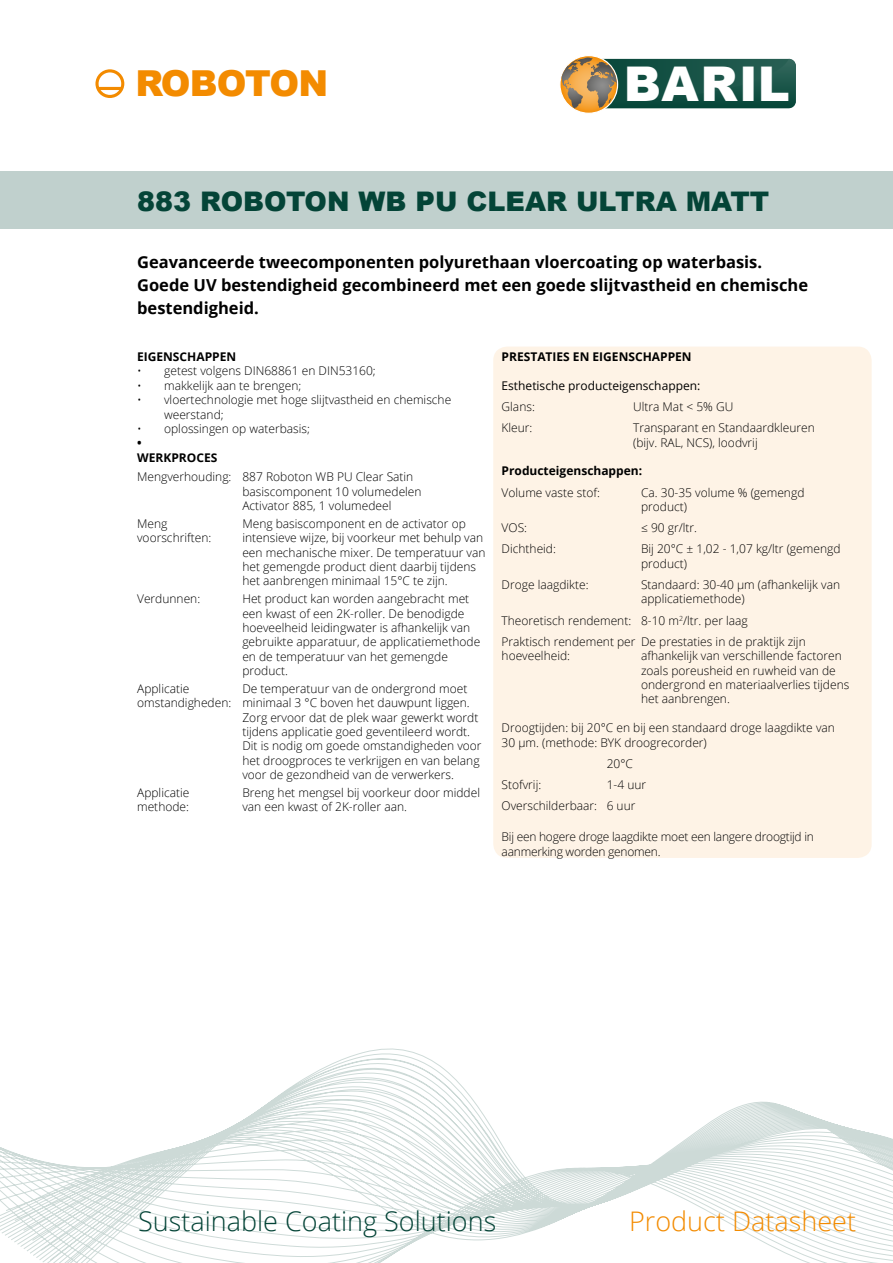
<style>
.page{position:relative;width:893px;height:1263px;background:#fff}
.page>*{position:absolute;margin:0;border:0;box-sizing:border-box;transform-origin:0 0}
.t1{font:900 47.85px "Arial";letter-spacing:.015em;color:#fff}
.t2{font:900 35.85px "Arial";letter-spacing:-.03em;color:#f38b00}
.t3{font:900 27px "Arial";color:#044437}
.t4{font:300 27px "Open Sans";color:#044437}
.t5{font:300 27px "Open Sans";color:#f38b00}
.t6{font:700 16.5px/23.1px "Open Sans";color:#000}
.t7{font:300 12px/14.4px "Open Sans";color:#000}
.t8{font:300 12px/14.4px "Open Sans";letter-spacing:-.02em;color:#000}
.t9{font:700 12px/14.4px "Open Sans";color:#000}
.t10{font:12px "Open Sans";color:#000}
</style>
<div class="page">
<div style="left:0;top:171px;width:893px;height:58px;background:#c0d0cd"></div>
<svg style="left:0;top:1048px;width:893px;height:215px"></svg>
<svg style="left:560px;top:56px;width:58px;height:57px"></svg>
<div style="left:559px;top:55px;width:59px;height:59px;border:1px solid #fff;border-radius:50%"></div>
<svg style="left:561px;top:57px;width:235px;height:51px;background:#416651"></svg>
<svg style="left:95px;top:69px;width:29px;height:29px"></svg>
<div style="left:493px;top:347px;width:379px;height:511px;background:#fef3e6;border-radius:14px"></div>
<h2 class="t2" style="left:135px;top:57px;width:194px">ROBOTON</h2>
<h1 class="t1" style="left:624px;top:49px;width:167px">BARIL</h1>
<h3 class="t3" style="left:137px;top:182px;width:634px">883 ROBOTON WB PU CLEAR ULTRA MATT</h3>
<h3 class="t6" style="left:137px;top:250px;width:673px">Geavanceerde tweecomponenten polyurethaan vloercoating op waterbasis.<br>Goede UV bestendigheid gecombineerd met een goede slijtvastheid en chemische bestendigheid.</h3>
<p class="t9" style="left:137px;top:349px;width:101px">EIGENSCHAPPEN</p>
<p class="t7" style="left:137px;top:364px;width:240px">• getest volgens DIN68861 en DIN53160;</p>
<p class="t7" style="left:137px;top:378px;width:166px">• makkelijk aan te brengen;</p>
<p class="t7" style="left:164px;top:392px;width:289px;text-indent:-27px">• vloertechnologie met hoge slijtvastheid en chemische weerstand;</p>
<p class="t7" style="left:137px;top:421px;width:174px">• oplossingen op waterbasis;</p>
<p class="t9" style="left:137px;top:436px;width:82px">•<br>WERKPROCES</p>
<p class="t7" style="left:242px;top:469px;width:181px;text-indent:-105px">Mengverhouding: 887 Roboton WB PU Clear Satin basiscomponent 10 volumedelen<br>Activator 885, 1 volumedeel</p>
<p class="t7" style="left:137px;top:516px;width:76px">Meng voorschriften:</p>
<p class="t7" style="left:242px;top:516px;width:245px">Meng basiscomponent en de activator op intensieve wijze, bij voorkeur met behulp van een mechanische mixer. De temperatuur van het gemengde product dient daarbij tijdens het aanbrengen minimaal 15°C te zijn.</p>
<p class="t7" style="left:137px;top:591px;width:65px">Verdunnen:</p>
<p class="t7" style="left:242px;top:591px;width:239px">Het product kan worden aangebracht met een kwast of een 2K-roller. De benodigde hoeveelheid leidingwater is afhankelijk van gebruikte apparatuur, de applicatiemethode en de temperatuur van het gemengde product.</p>
<p class="t7" style="left:137px;top:681px;width:96px">Applicatie omstandigheden:</p>
<p class="t7" style="left:242px;top:681px;width:241px">De temperatuur van de ondergrond moet minimaal 3 °C boven het dauwpunt liggen.<br>Zorg ervoor dat de plek waar gewerkt wordt tijdens applicatie goed geventileerd wordt.<br>Dit is nodig om goede omstandigheden voor het droogproces te verkrijgen en van belang voor de gezondheid van de verwerkers.</p>
<p class="t7" style="left:137px;top:785px;width:54px">Applicatie methode:</p>
<p class="t7" style="left:242px;top:785px;width:239px">Breng het mengsel bij voorkeur door middel van een kwast of 2K-roller aan.</p>
<p class="t9" style="left:502px;top:349px;width:192px">PRESTATIES EN EIGENSCHAPPEN</p>
<p class="t10" style="left:502px;top:377px;width:200px">Esthetische producteigenschappen:</p>
<p class="t7" style="left:502px;top:399px;width:35px">Glans:</p>
<p class="t7" style="left:633px;top:399px;width:102px">Ultra Mat &lt; 5% GU</p>
<p class="t7" style="left:502px;top:420px;width:32px">Kleur:</p>
<p class="t7" style="left:633px;top:420px;width:183px">Transparant en Standaardkleuren (bijv. RAL, NCS), loodvrij</p>
<p class="t9" style="left:502px;top:464px;width:142px">Producteigenschappen:</p>
<p class="t7" style="left:502px;top:485px;width:100px">Volume vaste stof:</p>
<p class="t7" style="left:641px;top:485px;width:165px">Ca. 30-35 volume % (gemengd product)</p>
<p class="t7" style="left:502px;top:520px;width:27px">VOS:</p>
<p class="t7" style="left:641px;top:520px;width:58px">≤ 90 gr/ltr.</p>
<p class="t7" style="left:502px;top:541px;width:56px">Dichtheid:</p>
<p class="t7" style="left:641px;top:541px;width:201px">Bij 20°C ± 1,02 - 1,07 kg/ltr (gemengd product)</p>
<p class="t7" style="left:502px;top:577px;width:88px">Droge laagdikte:</p>
<p class="t7" style="left:641px;top:577px;width:201px">Standaard: 30-40 μm (afhankelijk van applicatiemethode)</p>
<p class="t7" style="left:502px;top:609px;width:248px;line-height:21.1px">Theoretisch rendement: 8-10 m<sup>2</sup>/ltr. per laag<br>Praktisch rendement per</p>
<p class="t7" style="left:502px;top:648px;width:70px">hoeveelheid:</p>
<p class="t7" style="left:641px;top:634px;width:210px">De prestaties in de praktijk zijn afhankelijk van verschillende factoren zoals poreusheid en ruwheid van de ondergrond en materiaalverlies tijdens het aanbrengen.</p>
<p class="t7" style="left:502px;top:720px;width:335px">Droogtijden: bij 20°C en bij een standaard droge laagdikte van<br>30 μm. (methode: BYK droogrecorder)</p>
<p class="t7" style="left:607px;top:756px;width:28px">20°C</p>
<p class="t7" style="left:502px;top:777px;width:41px">Stofvrij:</p>
<p class="t7" style="left:502px;top:774px;width:146px;line-height:21.1px;text-indent:105px">1-4 uur<br>Overschilderbaar: 6 uur</p>
<p class="t8" style="left:502px;top:829px;width:314px">Bij een hogere droge laagdikte moet een langere droogtijd in aanmerking worden genomen.</p>
<h3 class="t4" style="left:138px;top:1203px;width:360px">Sustainable Coating Solutions</h3>
<h3 class="t5" style="left:629px;top:1203px;width:228px">Product Datasheet</h3>
</div>
